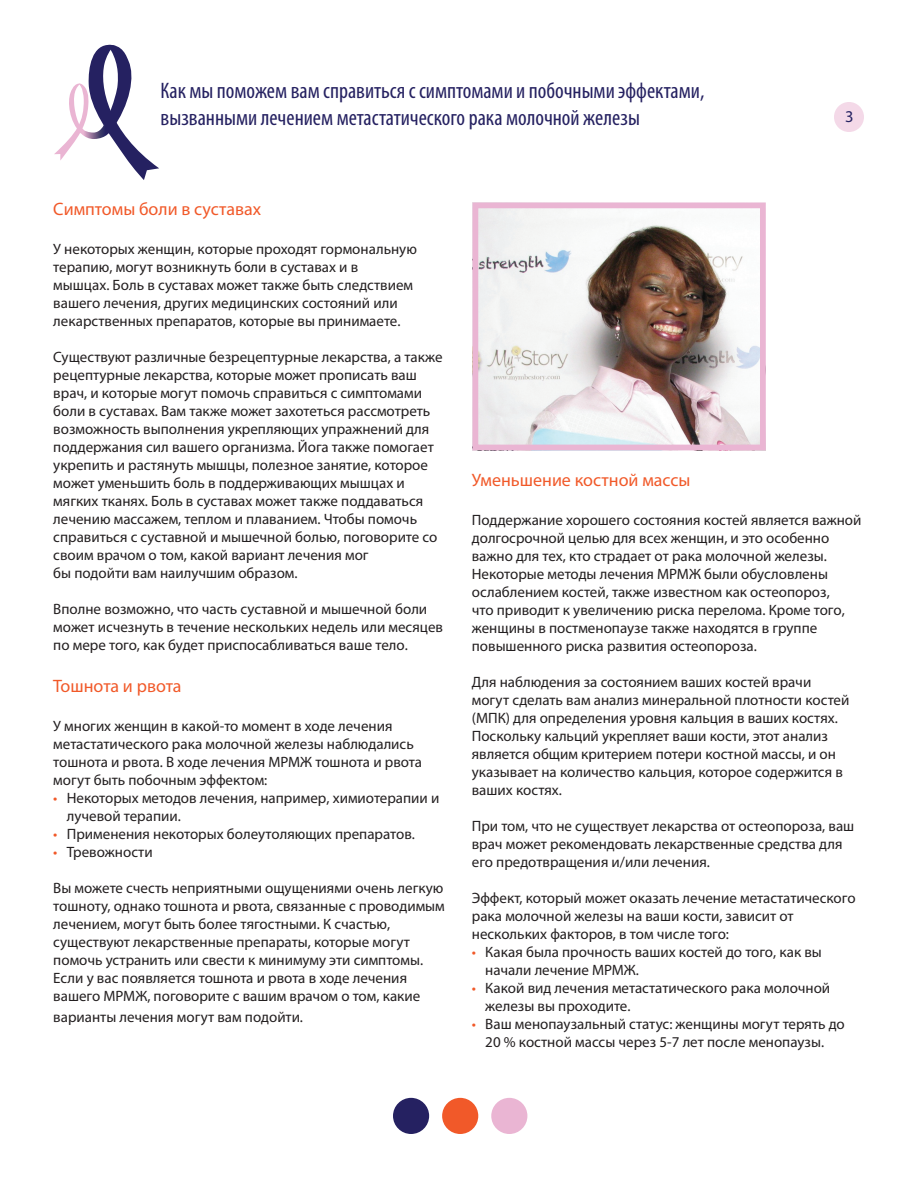
<style>
.page{position:relative;width:918px;height:1188px;background:#fff}
.page>*{position:absolute;margin:0;border:0;box-sizing:border-box;transform-origin:0 0}
.t1{font:condensed 22.5px/27px "Myriad Pro";color:#252161}
.t2{font:18px "Myriad Pro";color:#f15929}
.t3{font:16.5px "Myriad Pro";color:#252161}
.t4{font:15px/18px "Myriad Pro";color:#231f20}
.s1{color:#f15929}
</style>
<div class="page">
<div style="left:834px;top:102px;width:30px;height:30px;background:#f4d9e8;border-radius:50%"></div>
<svg style="left:54px;top:45px;width:105px;height:135px"></svg>
<div style="left:442px;top:1098px;width:36px;height:36px;background:#f15929;border-radius:50%"></div>
<div style="left:491px;top:1098px;width:36px;height:36px;background:#eab5d3;border-radius:50%"></div>
<div style="left:393px;top:1098px;width:36px;height:36px;background:#252161;border-radius:50%"></div>
<img style="left:472px;top:202px;width:294px;height:241px">
<div style="left:472px;top:203px;width:294px;height:247px;border:6px solid #eab5d3"></div>
<h1 class="t1" style="left:160px;top:77px;width:545px">Как мы поможем вам справиться с симптомами и побочными эффектами, вызванными лечением метастатического рака молочной железы</h1>
<p class="t3" style="left:845px;top:106px;width:10px">3</p>
<p class="t2" style="left:53px;top:198px;width:209px">Симптомы боли в суставах</p>
<p class="t4" style="left:53px;top:240px;width:365px">У некоторых женщин, которые проходят гормональную терапию, могут возникнуть боли в суставах и в мышцах. Боль в суставах может также быть следствием вашего лечения, других медицинских состояний или лекарственных препаратов, которые вы принимаете.</p>
<p class="t4" style="left:53px;top:348px;width:391px">Существуют различные безрецептурные лекарства, а также рецептурные лекарства, которые может прописать ваш врач, и которые могут помочь справиться с симптомами боли в суставах. Вам также может захотеться рассмотреть возможность выполнения укрепляющих упражнений для поддержания сил вашего организма. Йога также помогает укрепить и растянуть мышцы, полезное занятие, которое может уменьшить боль в поддерживающих мышцах и мягких тканях. Боль в суставах может также поддаваться лечению массажем, теплом и плаванием. Чтобы помочь справиться с суставной и мышечной болью, поговорите со своим врачом о том, какой вариант лечения мог<br>бы подойти вам наилучшим образом.</p>
<p class="t4" style="left:53px;top:600px;width:391px">Вполне возможно, что часть суставной и мышечной боли может исчезнуть в течение нескольких недель или месяцев по мере того, как будет приспосабливаться ваше тело.</p>
<p class="t2" style="left:53px;top:675px;width:130px">Тошнота и рвота</p>
<p class="t4" style="left:53px;top:717px;width:370px">У многих женщин в какой-то момент в ходе лечения метастатического рака молочной железы наблюдались тошнота и рвота. В ходе лечения МРМЖ тошнота и рвота могут быть побочным эффектом:</p>
<p class="t4" style="left:67px;top:789px;width:374px;text-indent:-14px"><span class="s1">•</span> Некоторых методов лечения, например, химиотерапии и лучевой терапии.</p>
<p class="t4" style="left:53px;top:825px;width:363px"><span class="s1">•</span> Применения некоторых болеутоляющих препаратов.</p>
<p class="t4" style="left:53px;top:843px;width:101px"><span class="s1">•</span> Тревожности</p>
<p class="t4" style="left:53px;top:879px;width:393px">Вы можете счесть неприятными ощущениями очень легкую тошноту, однако тошнота и рвота, связанные с проводимым лечением, могут быть более тягостными. К счастью, существуют лекарственные препараты, которые могут помочь устранить или свести к минимуму эти симптомы.<br>Если у вас появляется тошнота и рвота в ходе лечения вашего МРМЖ, поговорите с вашим врачом о том, какие</p>
<p class="t4" style="left:53px;top:1008px;width:251px">варианты лечения могут вам подойти.</p>
<p class="t2" style="left:472px;top:469px;width:220px">Уменьшение костной массы</p>
<p class="t4" style="left:472px;top:511px;width:391px">Поддержание хорошего состояния костей является важной долгосрочной целью для всех женщин, и это особенно важно для тех, кто страдает от рака молочной железы.<br>Некоторые методы лечения МРМЖ были обусловлены ослаблением костей, также известном как остеопороз,<br>что приводит к увеличению риска перелома. Кроме того, женщины в постменопаузе также находятся в группе повышенного риска развития остеопороза.</p>
<p class="t4" style="left:472px;top:673px;width:379px">Для наблюдения за состоянием ваших костей врачи могут сделать вам анализ минеральной плотности костей (МПК) для определения уровня кальция в ваших костях.<br>Поскольку кальций укрепляет ваши кости, этот анализ является общим критерием потери костной массы, и он указывает на количество кальция, которое содержится в ваших костях.</p>
<p class="t4" style="left:472px;top:817px;width:384px">При том, что не существует лекарства от остеопороза, ваш врач может рекомендовать лекарственные средства для его предотвращения и/или лечения.</p>
<p class="t4" style="left:472px;top:889px;width:385px">Эффект, который может оказать лечение метастатического рака молочной железы на ваши кости, зависит от нескольких факторов, в том числе того:</p>
<p class="t4" style="left:485px;top:943px;width:338px;text-indent:-14px"><span class="s1">•</span> Какая была прочность ваших костей до того, как вы начали лечение МРМЖ.</p>
<p class="t4" style="left:485px;top:979px;width:346px;text-indent:-14px"><span class="s1">•</span> Какой вид лечения метастатического рака молочной железы вы проходите.</p>
<p class="t4" style="left:472px;top:1015px;width:375px;text-align:center"><span class="s1">•</span> Ваш менопаузальный статус: женщины могут терять до<br>20 % костной массы через 5-7 лет после менопаузы.</p>
</div>
